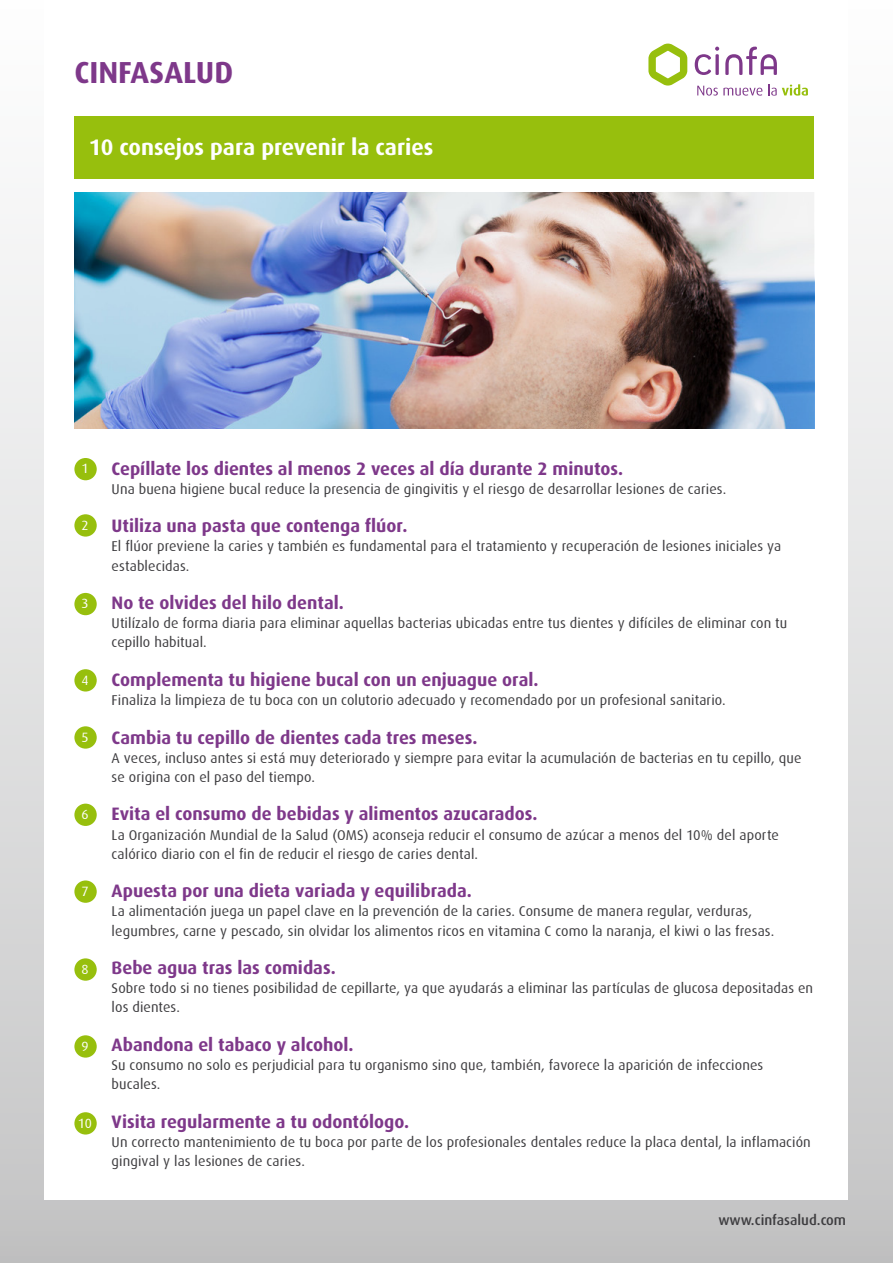
<style>
.page{position:relative;width:893px;height:1263px;background:#fff}
.page>*{position:absolute;margin:0;border:0;box-sizing:border-box;transform-origin:0 0}
.t1{font:700 30.45px "Dax";color:#7e388a}
.t2{font:700 22.5px "Dax";letter-spacing:-.005em;color:#fff}
.t3{font:700 18px "Dax";color:#7e388a}
.t4{font:14.25px/19.2px "Dax";letter-spacing:.005em;color:#3e3d40}
.t5{font:500 14.25px "Dax";color:#3e3d40}
.t6{font:13.5px "Dax";color:#fff}
</style>
<div class="page">
<div style="left:0;top:0;width:893px;height:1263px;background:linear-gradient(to bottom,#fff,#c6c6c7)"></div>
<div style="left:45px;top:0;width:803px;height:1199px;background:#fff"></div>
<svg style="left:725px;top:47px;width:52px;height:28px"></svg>
<svg style="left:695px;top:47px;width:24px;height:28px"></svg>
<svg style="left:648px;top:44px;width:39px;height:42px"></svg>
<svg style="left:697px;top:86px;width:65px;height:10px"></svg>
<svg style="left:768px;top:84px;width:40px;height:12px"></svg>
<img style="left:74px;top:192px;width:740px;height:236px">
<div style="left:74px;top:117px;width:740px;height:62px;background:#97bf0d"></div>
<div style="left:74px;top:458px;width:23px;height:22px;background:#97bf0d;border-radius:50%"></div>
<div style="left:74px;top:514px;width:23px;height:23px;background:#97bf0d;border-radius:50%"></div>
<div style="left:74px;top:593px;width:23px;height:22px;background:#97bf0d;border-radius:50%"></div>
<div style="left:74px;top:669px;width:23px;height:22px;background:#97bf0d;border-radius:50%"></div>
<div style="left:74px;top:726px;width:23px;height:23px;background:#97bf0d;border-radius:50%"></div>
<div style="left:74px;top:804px;width:23px;height:22px;background:#97bf0d;border-radius:50%"></div>
<div style="left:74px;top:880px;width:23px;height:23px;background:#97bf0d;border-radius:50%"></div>
<div style="left:74px;top:958px;width:23px;height:23px;background:#97bf0d;border-radius:50%"></div>
<div style="left:74px;top:1035px;width:23px;height:22px;background:#97bf0d;border-radius:50%"></div>
<div style="left:74px;top:1112px;width:23px;height:22px;background:#97bf0d;border-radius:50%"></div>
<h1 class="t1" style="left:74px;top:55px;width:160px">CINFASALUD</h1>
<h2 class="t2" style="left:89px;top:134px;width:346px">10 consejos para prevenir la caries</h2>
<p class="t6" style="left:81px;top:461px;width:9px">1</p>
<p class="t6" style="left:81px;top:517px;width:9px">2</p>
<p class="t6" style="left:81px;top:596px;width:9px">3</p>
<p class="t6" style="left:81px;top:672px;width:9px">4</p>
<p class="t6" style="left:81px;top:729px;width:9px">5</p>
<p class="t6" style="left:81px;top:807px;width:9px">6</p>
<p class="t6" style="left:81px;top:884px;width:9px">7</p>
<p class="t6" style="left:81px;top:962px;width:9px">8</p>
<p class="t6" style="left:81px;top:1038px;width:9px">9</p>
<p class="t6" style="left:78px;top:1115px;width:16px">10</p>
<p class="t3" style="left:112px;top:458px;width:513px">Cepíllate los dientes al menos 2 veces al día durante 2 minutos.</p>
<p class="t4" style="left:112px;top:479px;width:616px">Una buena higiene bucal reduce la presencia de gingivitis y el riesgo de desarrollar lesiones de caries.</p>
<p class="t3" style="left:112px;top:516px;width:297px">Utiliza una pasta que contenga flúor.</p>
<p class="t4" style="left:112px;top:537px;width:671px">El flúor previene la caries y también es fundamental para el tratamiento y recuperación de lesiones iniciales ya establecidas.</p>
<p class="t3" style="left:112px;top:593px;width:234px">No te olvides del hilo dental.</p>
<p class="t4" style="left:112px;top:614px;width:677px">Utilízalo de forma diaria para eliminar aquellas bacterias ubicadas entre tus dientes y difíciles de eliminar con tu cepillo habitual.</p>
<p class="t3" style="left:112px;top:669px;width:428px">Complementa tu higiene bucal con un enjuague oral.</p>
<p class="t4" style="left:112px;top:691px;width:616px">Finaliza la limpieza de tu boca con un colutorio adecuado y recomendado por un profesional sanitario.</p>
<p class="t3" style="left:112px;top:727px;width:367px">Cambia tu cepillo de dientes cada tres meses.</p>
<p class="t4" style="left:112px;top:748px;width:691px">A veces, incluso antes si está muy deteriorado y siempre para evitar la acumulación de bacterias en tu cepillo, que se origina con el paso del tiempo.</p>
<p class="t3" style="left:112px;top:804px;width:428px">Evita el consumo de bebidas y alimentos azucarados.</p>
<p class="t4" style="left:112px;top:825px;width:669px">La Organización Mundial de la Salud (OMS) aconseja reducir el consumo de azúcar a menos del 10% del aporte calórico diario con el fin de reducir el riesgo de caries dental.</p>
<p class="t3" style="left:112px;top:881px;width:362px">Apuesta por una dieta variada y equilibrada.</p>
<p class="t4" style="left:112px;top:902px;width:664px">La alimentación juega un papel clave en la prevención de la caries. Consume de manera regular, verduras, legumbres, carne y pescado, sin olvidar los alimentos ricos en vitamina C como la naranja, el kiwi o las fresas.</p>
<p class="t3" style="left:112px;top:957px;width:226px">Bebe agua tras las comidas.</p>
<p class="t4" style="left:112px;top:979px;width:703px">Sobre todo si no tienes posibilidad de cepillarte, ya que ayudarás a eliminar las partículas de glucosa depositadas en los dientes.</p>
<p class="t3" style="left:112px;top:1034px;width:244px">Abandona el tabaco y alcohol.</p>
<p class="t4" style="left:112px;top:1055px;width:653px">Su consumo no solo es perjudicial para tu organismo sino que, también, favorece la aparición de infecciones bucales.</p>
<p class="t3" style="left:112px;top:1111px;width:299px">Visita regularmente a tu odontólogo.</p>
<p class="t4" style="left:112px;top:1132px;width:701px">Un correcto mantenimiento de tu boca por parte de los profesionales dentales reduce la placa dental, la inflamación gingival y las lesiones de caries.</p>
<p class="t5" style="left:718px;top:1212px;width:129px">www.cinfasalud.com</p>
</div>
